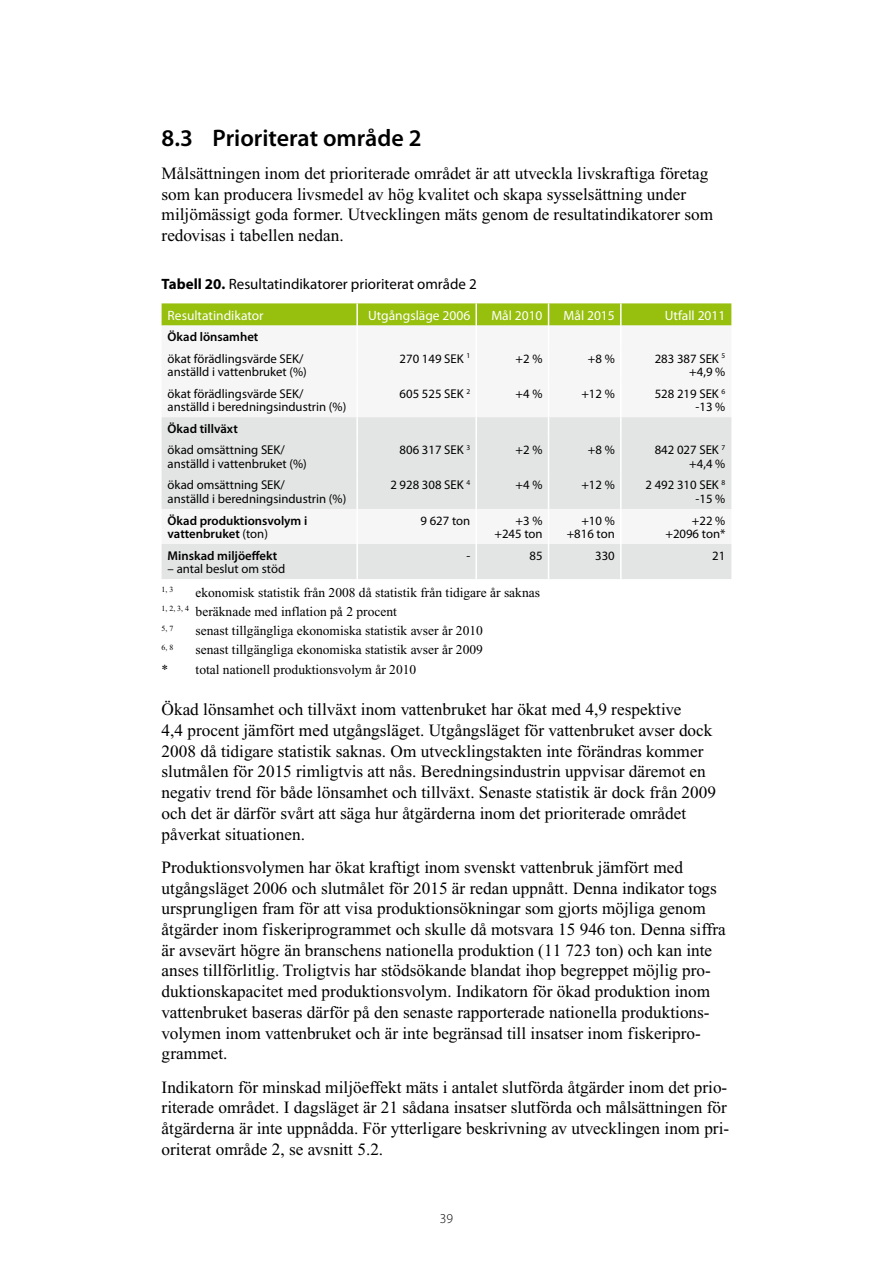
<style>
.page{position:relative;width:893px;height:1263px;background:#fff}
.page>*{position:absolute;margin:0;border:0;box-sizing:border-box;transform-origin:0 0}
.t1{font:600 24px "Myriad Pro";color:#000}
.t2{font:17.25px/20.7px "Times New Roman";color:#000}
.t3{font:15px "Myriad Pro";color:#000}
.t4{font:13.5px/19.2px "Times New Roman";color:#000}
.t5{font:13.5px "Myriad Pro";color:#fff}
.t6{font:300 13.5px "Myriad Pro";color:#000}
.t7{font:12.75px/13.5px "Myriad Pro";color:#000;text-align:right}
.t8{font:600 12.75px/13.5px "Myriad Pro";color:#000}
.t9{font:7.8px "Times New Roman";color:#000}
.s1{font-weight:700}
.s2{font-weight:400}
</style>
<div class="page">
<div style="left:162px;top:417px;width:569px;height:162px;background:#e3e4e4"></div>
<div style="left:162px;top:509px;width:569px;height:35px;background:#f6f6f6"></div>
<svg style="left:162px;top:303px;width:569px;height:23px;background:#9cc21a"></svg>
<hr style="left:356px;top:417px;width:2px;height:22px;background:#fff">
<hr style="left:475px;top:417px;width:2px;height:22px;background:#fff">
<svg style="left:548px;top:417px;width:1px;height:22px"></svg>
<hr style="left:620px;top:417px;width:2px;height:22px;background:#fff">
<hr style="left:356px;top:439px;width:2px;height:35px;background:#fff">
<hr style="left:475px;top:439px;width:2px;height:35px;background:#fff">
<hr style="left:548px;top:439px;width:1px;height:35px;background:#fff">
<hr style="left:620px;top:439px;width:2px;height:35px;background:#fff">
<hr style="left:356px;top:474px;width:2px;height:35px;background:#fff">
<hr style="left:475px;top:474px;width:2px;height:35px;background:#fff">
<hr style="left:548px;top:474px;width:1px;height:35px;background:#fff">
<hr style="left:620px;top:474px;width:2px;height:35px;background:#fff">
<hr style="left:356px;top:509px;width:2px;height:35px;background:#fff">
<hr style="left:475px;top:509px;width:2px;height:35px;background:#fff">
<hr style="left:548px;top:509px;width:1px;height:35px;background:#fff">
<hr style="left:620px;top:509px;width:2px;height:35px;background:#fff">
<hr style="left:356px;top:544px;width:2px;height:35px;background:#fff">
<hr style="left:475px;top:544px;width:2px;height:35px;background:#fff">
<hr style="left:548px;top:544px;width:1px;height:35px;background:#fff">
<hr style="left:620px;top:544px;width:2px;height:35px;background:#fff">
<h1 class="t1" style="left:162px;top:122px;width:262px">8.3 Prioriterat område 2</h1>
<p class="t2" style="left:162px;top:163px;width:553px">Målsättningen inom det prioriterade området är att utveckla livskraftiga företag som kan producera livsmedel av hög kvalitet och skapa sysselsättning under miljömässigt goda former. Utvecklingen mäts genom de resultatindikatorer som redovisas i tabellen nedan.</p>
<p class="t3" style="left:162px;top:275px;width:317px"><span class="s1">Tabell 20.</span> Resultatindikatorer prioriterat område 2</p>
<p class="t5" style="left:168px;top:307px;width:98px">Resultatindikator</p>
<p class="t5" style="left:368px;top:307px;width:104px">Utgångsläge 2006</p>
<p class="t5" style="left:491px;top:307px;width:53px">Mål 2010</p>
<p class="t5" style="left:564px;top:307px;width:53px">Mål 2015</p>
<p class="t5" style="left:665px;top:307px;width:62px">Utfall 2011</p>
<p class="t8" style="left:168px;top:330px;width:92px">Ökad lönsamhet</p>
<p class="t7" style="left:168px;top:351px;width:141px;text-align:left">ökat förädlingsvärde SEK/ anställd i vattenbruket (%)</p>
<p class="t7" style="left:400px;top:351px;width:72px">270 149 SEK <sup>1</sup></p>
<p class="t7" style="left:516px;top:351px;width:28px">+2 %</p>
<p class="t7" style="left:588px;top:351px;width:28px">+8 %</p>
<p class="t7" style="left:655px;top:351px;width:72px">283 387 SEK <sup>5 </sup>+4,9 %</p>
<p class="t7" style="left:168px;top:386px;width:180px;text-align:left">ökat förädlingsvärde SEK/ anställd i beredningsindustrin (%)</p>
<p class="t7" style="left:400px;top:386px;width:72px">605 525 SEK <sup>2</sup></p>
<p class="t7" style="left:516px;top:386px;width:28px">+4 %</p>
<p class="t7" style="left:581px;top:386px;width:35px">+12 %</p>
<p class="t7" style="left:655px;top:386px;width:72px">528 219 SEK <sup>6 </sup>-13 %</p>
<p class="t8" style="left:168px;top:421px;width:72px">Ökad tillväxt</p>
<p class="t7" style="left:168px;top:443px;width:141px;text-align:left">ökad omsättning SEK/ anställd i vattenbruket (%)</p>
<p class="t7" style="left:400px;top:443px;width:72px">806 317 SEK <sup>3</sup></p>
<p class="t7" style="left:516px;top:443px;width:28px">+2 %</p>
<p class="t7" style="left:588px;top:443px;width:28px">+8 %</p>
<p class="t7" style="left:655px;top:443px;width:72px">842 027 SEK <sup>7 </sup>+4,4 %</p>
<p class="t7" style="left:168px;top:478px;width:180px;text-align:left">ökad omsättning SEK/<br>anställd i beredningsindustrin (%)</p>
<p class="t7" style="left:390px;top:478px;width:81px">2 928 308 SEK <sup>4</sup></p>
<p class="t7" style="left:516px;top:478px;width:28px">+4 %</p>
<p class="t7" style="left:581px;top:478px;width:35px">+12 %</p>
<p class="t7" style="left:645px;top:478px;width:81px">2 492 310 SEK <sup>8 </sup>-15 %</p>
<p class="t8" style="left:168px;top:513px;width:141px">Ökad produktionsvolym i vattenbruket <span class="s2">(ton)</span></p>
<p class="t7" style="left:420px;top:513px;width:51px">9 627 ton</p>
<p class="t7" style="left:494px;top:513px;width:50px">+3 % +245 ton</p>
<p class="t7" style="left:567px;top:513px;width:50px">+10 % +816 ton</p>
<p class="t7" style="left:665px;top:513px;width:61px">+22 % +2096 ton*</p>
<p class="t8" style="left:168px;top:548px;width:111px">Minskad miljöeffekt</p>
<p class="t7" style="left:168px;top:562px;width:119px">– antal beslut om stöd</p>
<p class="t7" style="left:466px;top:548px;width:5px">-</p>
<p class="t7" style="left:529px;top:548px;width:15px">85</p>
<p class="t7" style="left:595px;top:548px;width:21px">330</p>
<p class="t7" style="left:712px;top:548px;width:15px">21</p>
<p class="t9" style="left:162px;top:585px;width:13px">1, 3</p>
<p class="t4" style="left:162px;top:582px;width:380px;text-indent:34px">ekonomisk statistik från 2008 då statistik från tidigare år saknas<br><sup>1,</sup> <sup>2,</sup> <sup>3,</sup> <sup>4</sup> beräknade med inflation på 2 procent</p>
<p class="t9" style="left:162px;top:624px;width:13px">5, 7</p>
<p class="t4" style="left:196px;top:621px;width:289px">senast tillgängliga ekonomiska statistik avser år 2010</p>
<p class="t9" style="left:162px;top:643px;width:13px">6, 8</p>
<p class="t4" style="left:162px;top:640px;width:323px;text-indent:34px">senast tillgängliga ekonomiska statistik avser år 2009 * total nationell produktionsvolym år 2010</p>
<p class="t2" style="left:162px;top:699px;width:556px">Ökad lönsamhet och tillväxt inom vattenbruket har ökat med 4,9 respektive<br>4,4 procent jämfört med utgångsläget. Utgångsläget för vattenbruket avser dock 2008 då tidigare statistik saknas. Om utvecklingstakten inte förändras kommer slutmålen för 2015 rimligtvis att nås. Beredningsindustrin uppvisar däremot en negativ trend för både lönsamhet och tillväxt. Senaste statistik är dock från 2009 och det är därför svårt att säga hur åtgärderna inom det prioriterade området påverkat situationen.</p>
<p class="t2" style="left:162px;top:857px;width:566px">Produktionsvolymen har ökat kraftigt inom svenskt vattenbruk jämfört med utgångsläget 2006 och slutmålet för 2015 är redan uppnått. Denna indikator togs ursprungligen fram för att visa produktionsökningar som gjorts möjliga genom åtgärder inom fiskeriprogrammet och skulle då motsvara 15 946 ton. Denna siffra är avsevärt högre än branschens nationella produktion (11 723 ton) och kan inte anses tillförlitlig. Troligtvis har stödsökande blandat ihop begreppet möjlig pro&shy;duktionskapacitet med produktionsvolym. Indikatorn för ökad produktion inom vattenbruket baseras därför på den senaste rapporterade nationella produktions&shy;volymen inom vattenbruket och är inte begränsad till insatser inom fiskeripro&shy;grammet.</p>
<p class="t2" style="left:162px;top:1077px;width:569px">Indikatorn för minskad miljöeffekt mäts i antalet slutförda åtgärder inom det prio&shy;riterade området. I dagsläget är 21 sådana insatser slutförda och målsättningen för åtgärderna är inte uppnådda. För ytterligare beskrivning av utvecklingen inom pri&shy;oriterat område 2, se avsnitt 5.2.</p>
<p class="t6" style="left:440px;top:1210px;width:15px">39</p>
</div>
